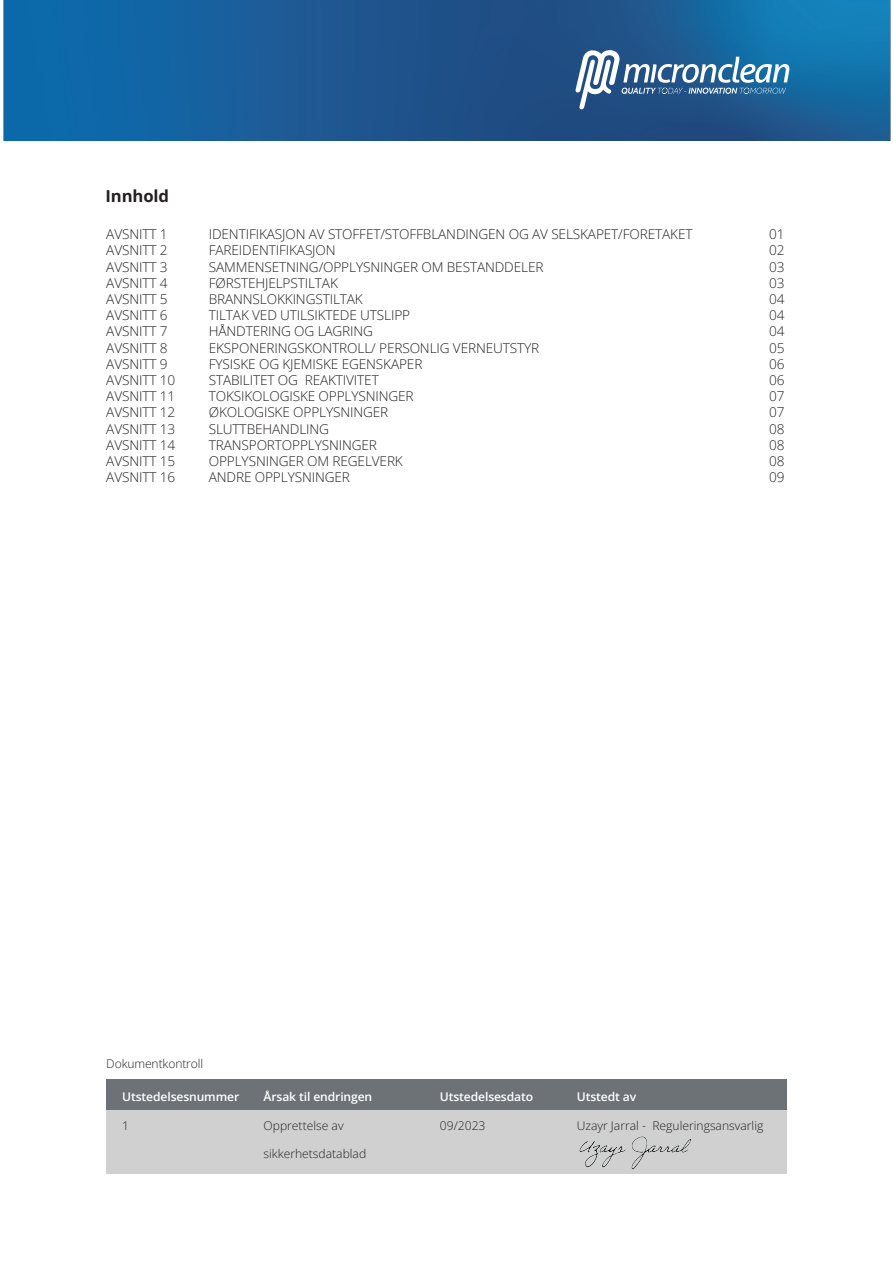
<style>
.page{position:relative;width:893px;height:1263px;background:#fff}
.page>*{position:absolute;margin:0;border:0;box-sizing:border-box;transform-origin:0 0}
.t1{font:700 16.5px "Open Sans";letter-spacing:-.01em;color:#231f20}
.t2{font:300 13.5px/16.2px "Open Sans";letter-spacing:-.01em;color:#231f20;text-align:justify}
.t3{font:300 12px "Open Sans";color:#231f20}
.t4{font:600 12px "Open Sans";letter-spacing:-.01em;color:#fff}
</style>
<div class="page">
<div style="left:106px;top:1110px;width:681px;height:63px;background:#cfd0cf"></div>
<div style="left:106px;top:1079px;width:681px;height:31px;background:#6d7276"></div>
<img style="left:3px;top:0;width:888px;height:141px">
<svg style="left:575px;top:50px;width:214px;height:59px"></svg>
<img style="left:563px;top:1136px;width:137px;height:38px">
<p class="t1" style="left:106px;top:185px;width:65px">Innhold</p>
<p class="t2" style="left:106px;top:226px;width:63px">AVSNITT 1</p>
<p class="t2" style="left:209px;top:226px;width:485px">IDENTIFIKASJON AV STOFFET/STOFFBLANDINGEN OG AV SELSKAPET/FORETAKET</p>
<p class="t2" style="left:106px;top:242px;width:63px">AVSNITT 2</p>
<p class="t2" style="left:209px;top:242px;width:128px">FAREIDENTIFIKASJON</p>
<p class="t2" style="left:106px;top:258px;width:63px">AVSNITT 3</p>
<p class="t2" style="left:209px;top:258px;width:336px">SAMMENSETNING/OPPLYSNINGER OM BESTANDDELER</p>
<p class="t2" style="left:106px;top:274px;width:63px">AVSNITT 4</p>
<p class="t2" style="left:209px;top:274px;width:131px">FØRSTEHJELPSTILTAK</p>
<p class="t2" style="left:106px;top:291px;width:63px">AVSNITT 5</p>
<p class="t2" style="left:209px;top:291px;width:156px">BRANNSLOKKINGSTILTAK</p>
<p class="t2" style="left:106px;top:307px;width:63px">AVSNITT 6</p>
<p class="t2" style="left:209px;top:307px;width:203px">TILTAK VED UTILSIKTEDE UTSLIPP</p>
<p class="t2" style="left:106px;top:323px;width:63px">AVSNITT 7</p>
<p class="t2" style="left:209px;top:323px;width:166px">HÅNDTERING OG LAGRING</p>
<p class="t2" style="left:106px;top:339px;width:63px">AVSNITT 8</p>
<p class="t2" style="left:209px;top:339px;width:332px">EKSPONERINGSKONTROLL/ PERSONLIG VERNEUTSTYR</p>
<p class="t2" style="left:106px;top:355px;width:63px">AVSNITT 9</p>
<p class="t2" style="left:209px;top:355px;width:215px">FYSISKE OG KJEMISKE EGENSKAPER</p>
<p class="t2" style="left:106px;top:372px;width:70px">AVSNITT 10</p>
<p class="t2" style="left:209px;top:372px;width:172px">STABILITET OG REAKTIVITET</p>
<p class="t2" style="left:106px;top:388px;width:70px">AVSNITT 11</p>
<p class="t2" style="left:209px;top:388px;width:206px">TOKSIKOLOGISKE OPPLYSNINGER</p>
<p class="t2" style="left:106px;top:404px;width:70px">AVSNITT 12</p>
<p class="t2" style="left:209px;top:404px;width:181px">ØKOLOGISKE OPPLYSNINGER</p>
<p class="t2" style="left:106px;top:420px;width:70px">AVSNITT 13</p>
<p class="t2" style="left:209px;top:420px;width:122px">SLUTTBEHANDLING</p>
<p class="t2" style="left:106px;top:436px;width:70px">AVSNITT 14</p>
<p class="t2" style="left:209px;top:436px;width:170px">TRANSPORTOPPLYSNINGER</p>
<p class="t2" style="left:106px;top:453px;width:70px">AVSNITT 15</p>
<p class="t2" style="left:209px;top:453px;width:196px">OPPLYSNINGER OM REGELVERK</p>
<p class="t2" style="left:106px;top:469px;width:70px">AVSNITT 16</p>
<p class="t2" style="left:209px;top:469px;width:143px">ANDRE OPPLYSNINGER</p>
<p class="t2" style="left:769px;top:226px;width:17px">01<br>02<br>03<br>03<br>04<br>04<br>04<br>05<br>06<br>06<br>07<br>07<br>08<br>08<br>08<br>09</p>
<p class="t3" style="left:106px;top:1056px;width:98px">Dokumentkontroll</p>
<p class="t4" style="left:122px;top:1089px;width:119px">Utstedelsesnummer</p>
<p class="t3" style="left:122px;top:1117px;width:8px">1</p>
<p class="t4" style="left:264px;top:1089px;width:110px">Årsak til endringen</p>
<p class="t3" style="left:264px;top:1117px;width:82px">Opprettelse av</p>
<p class="t3" style="left:264px;top:1146px;width:104px">sikkerhetsdatablad</p>
<p class="t4" style="left:440px;top:1089px;width:95px">Utstedelsesdato</p>
<p class="t3" style="left:440px;top:1117px;width:47px">09/2023</p>
<p class="t4" style="left:577px;top:1089px;width:61px">Utstedt av</p>
<p class="t3" style="left:577px;top:1117px;width:188px">Uzayr Jarral - Reguleringsansvarlig</p>
</div>
